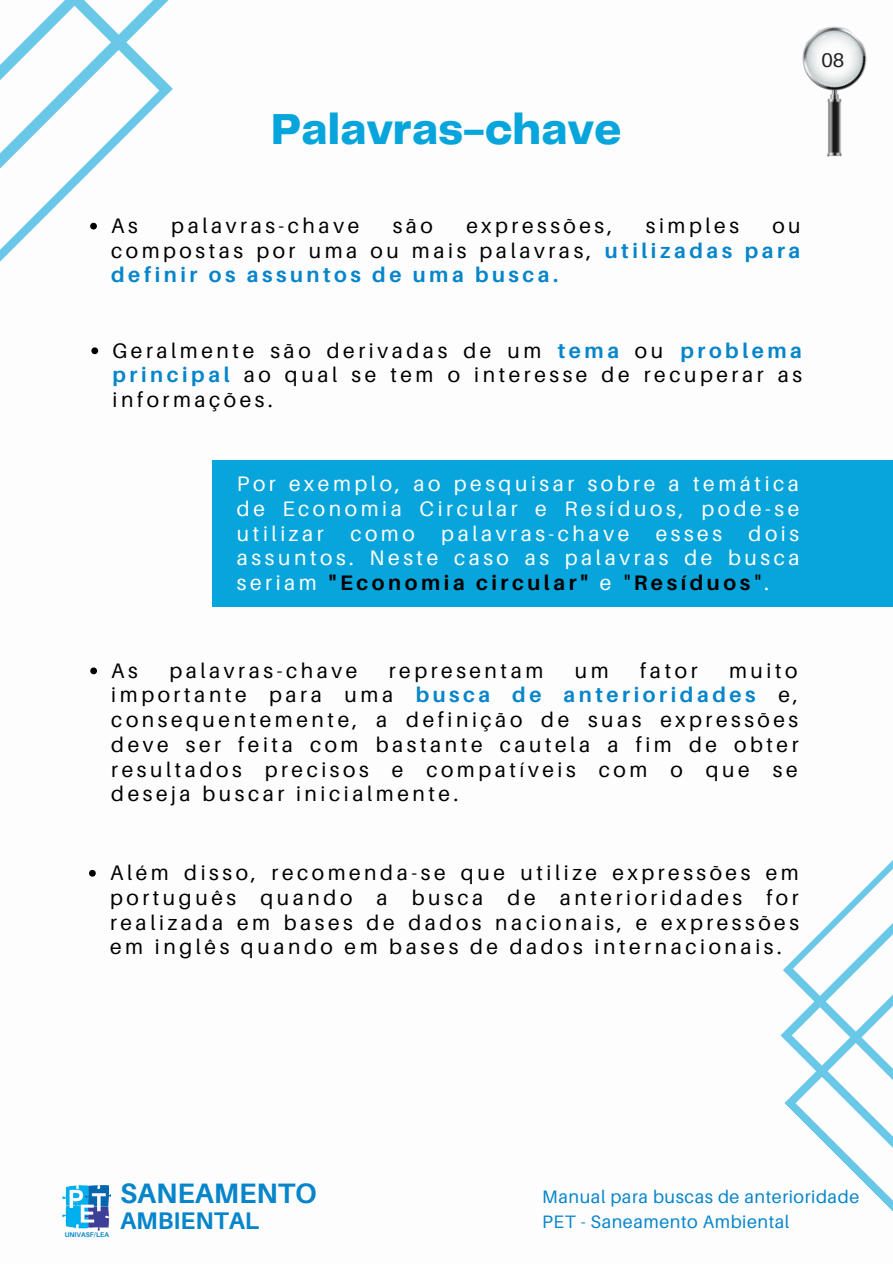
<style>
.page{position:relative;width:893px;height:1264px;background:#fff}
.page>*{position:absolute;margin:0;border:0;box-sizing:border-box;transform-origin:0 0}
.t1{font:800 45px "Telegraf";color:#07a5db}
.t2{font:700 28.05px "Aileron";color:#0685ca}
.t3{font:700 24px "Aileron";color:#0685ca}
.t4{font:21px/24.8px "Aileron";letter-spacing:.17em;color:#000;text-align:justify}
.t5{font:21px/24.8px "Aileron";letter-spacing:.17em;color:#fff;text-align:justify}
.t6{font:700 21px/24.8px "Aileron";letter-spacing:.17em;color:#0685ca;text-align:justify}
.t7{font:19.8px "Aileron";color:#222}
.t8{font:18px/24.8px "Aileron";letter-spacing:.03em;color:#0685ca}
.t9{font:700 6.75px "Aileron";color:#0685ca}
.s1{font-weight:400;color:#000}
.s2{font-weight:700;color:#0685ca}
.s3{font-weight:700;color:#000}
.s4{color:#000}
</style>
<div class="page">
<svg style="left:0;top:0;width:171px;height:355px"></svg>
<svg style="left:90px;top:223px;width:7px;height:6px"></svg>
<svg style="left:91px;top:347px;width:7px;height:7px"></svg>
<svg style="left:90px;top:667px;width:7px;height:7px"></svg>
<svg style="left:89px;top:869px;width:7px;height:7px"></svg>
<img style="left:802px;top:26px;width:65px;height:131px">
<div style="left:212px;top:460px;width:680px;height:146px;background:#07a5db"></div>
<img style="left:62px;top:1185px;width:48px;height:46px">
<svg style="left:781px;top:861px;width:111px;height:350px"></svg>
<h1 class="t1" style="left:271px;top:110px;width:351px">Palavras-chave</h1>
<p class="t7" style="left:821px;top:48px;width:24px">08</p>
<p class="t4" style="left:111px;top:213px;width:28px">As</p>
<p class="t4" style="left:171px;top:213px;width:189px">palavras-chave</p>
<p class="t4" style="left:392px;top:213px;width:42px">são</p>
<p class="t4" style="left:466px;top:213px;width:147px">expressões,</p>
<p class="t4" style="left:645px;top:213px;width:95px">simples</p>
<p class="t6" style="left:111px;top:213px;width:691px;text-indent:661px"><span class="s1">ou compostas por uma ou mais palavras,</span> utilizadas para definir os assuntos de uma busca.</p>
<p class="t4" style="left:112px;top:337px;width:691px">Geralmente são derivadas de um <span class="s2">tema</span> ou <span class="s2">problema principal</span> ao qual se tem o interesse de recuperar as informações.</p>
<p class="t5" style="left:237px;top:471px;width:564px">Por exemplo, ao pesquisar sobre a temática de Economia Circular e Resíduos, pode-se utilizar</p>
<p class="t5" style="left:350px;top:520px;width:66px">como</p>
<p class="t5" style="left:441px;top:520px;width:189px">palavras-chave</p>
<p class="t5" style="left:655px;top:520px;width:68px">esses</p>
<p class="t5" style="left:237px;top:520px;width:564px;text-indent:511px">dois assuntos. Neste caso as palavras de busca seriam <span class="s3">"Economia circular"</span> e <span class="s4">"</span><span class="s3">Resíduos</span><span class="s4">"</span>.</p>
<p class="t4" style="left:111px;top:657px;width:28px">As</p>
<p class="t4" style="left:169px;top:657px;width:189px">palavras-chave</p>
<p class="t4" style="left:389px;top:657px;width:156px">representam</p>
<p class="t4" style="left:575px;top:657px;width:35px">um</p>
<p class="t4" style="left:640px;top:657px;width:59px">fator</p>
<p class="t4" style="left:111px;top:657px;width:688px;text-indent:617px">muito importante para uma <span class="s2">busca de anterioridades</span> e, consequentemente, a definição de suas expressões deve ser feita com bastante cautela a fim de obter resultados precisos e compatíveis com o que se deseja buscar inicialmente.</p>
<p class="t4" style="left:110px;top:859px;width:690px">Além disso, recomenda-se que utilize expressões em português quando a busca de anterioridades for realizada em bases de dados nacionais, e expressões em inglês quando em bases de dados internacionais.</p>
<p class="t9" style="left:65px;top:1230px;width:46px">UNIVASF/LEA</p>
<h2 class="t2" style="left:120px;top:1175px;width:198px">SANEAMENTO</h2>
<p class="t3" style="left:120px;top:1205px;width:141px">AMBIENTAL</p>
<p class="t8" style="left:542px;top:1183px;width:318px">Manual para buscas de anterioridade<br>PET - Saneamento Ambiental</p>
</div>
